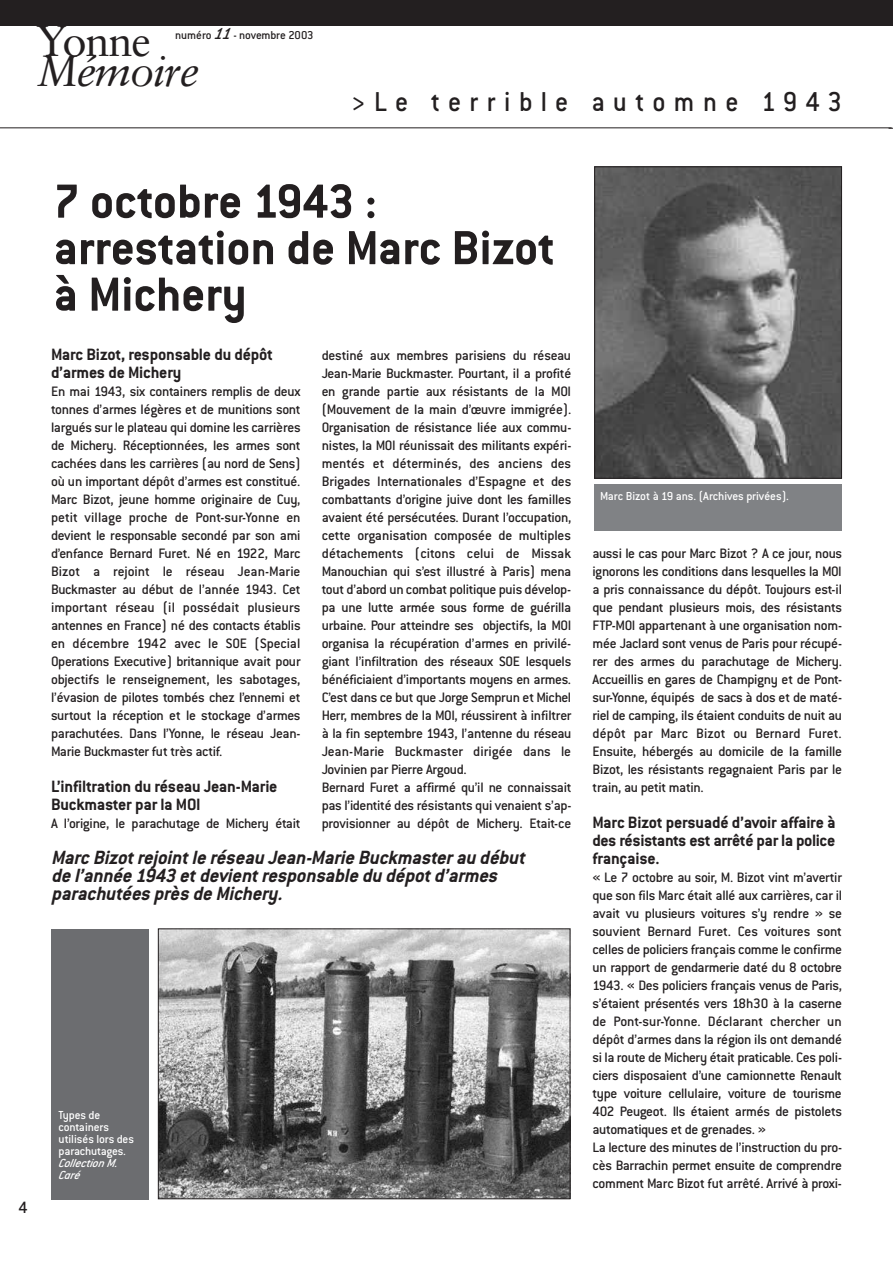
<style>
.page{position:relative;width:893px;height:1263px;background:#fff}
.page>*{position:absolute;margin:0;border:0;box-sizing:border-box;transform-origin:0 0}
.t1{font:700 52.5px/46.5px "Conduit ITC";color:#231f20}
.t2{font:italic 43.65px "Sabon";letter-spacing:-.03em;color:#231f20}
.t3{font:43.65px "Sabon";letter-spacing:-.03em;color:#231f20}
.t4{font:500 30px "Conduit ITC";letter-spacing:.285em;color:#231f20;scale:.95 1}
.t5{font:italic 700 21px/18px "Conduit ITC";color:#231f20}
.t6{font:700 18px/18px "Conduit ITC";letter-spacing:-.01em;color:#231f20}
.t7{font:500 18px "Conduit ITC";color:#231f20}
.t8{font:500 15px/18px "Conduit ITC";letter-spacing:-.02em;color:#231f20;text-align:justify}
.t9{font:500 12.75px/12px "Conduit ITC";letter-spacing:-.01em;color:#fff}
.t10{font:italic 500 12.75px/12px "Conduit ITC";letter-spacing:-.015em;color:#fff}
.t11{font:500 12.6px "Conduit ITC";letter-spacing:-.01em;color:#231f20}
.s1{font-style:italic;font-size:17.55px}
</style>
<div class="page">
<hr style="left:0;top:127px;width:892px;height:1px;background:#231f20">
<div style="left:0;top:0;width:893px;height:26px;background:#231f20"></div>
<div style="left:51px;top:929px;width:98px;height:270px;background:#6c6d70"></div>
<img style="left:160px;top:930px;width:408px;height:267px">
<div style="left:158px;top:928px;width:412px;height:271px;border:1px solid #231f20"></div>
<img style="left:596px;top:168px;width:244px;height:309px">
<div style="left:594px;top:166px;width:248px;height:313px;border:1px solid #231f20"></div>
<div style="left:594px;top:484px;width:248px;height:46px;background:#808285"></div>
<h2 class="t3" style="left:36px;top:23px;width:116px">Yonne</h2>
<h2 class="t2" style="left:37px;top:53px;width:164px">Mémoire</h2>
<p class="t11" style="left:175px;top:31px;width:140px">numéro <span class="s1">11</span>- novembre 2003</p>
<h3 class="t4" style="left:351px;top:92px;width:519px">&gt;Le terrible automne 1943</h3>
<p class="t7" style="left:19px;top:1201px;width:11px">4</p>
<h1 class="t1" style="left:53px;top:184px;width:503px">7 octobre 1943 : arrestation de Marc Bizot à Michery</h1>
<p class="t6" style="left:51px;top:347px;width:224px">Marc Bizot, responsable du dépôt d’armes de Michery</p>
<p class="t8" style="left:51px;top:384px;width:251px">En mai 1943, six containers remplis de deux tonnes d’armes légères et de munitions sont largués sur le plateau qui domine les carrières de Michery. Réceptionnées, les armes sont cachées dans les carrières (au nord de Sens) où un important dépôt d’armes est constitué.<br>Marc Bizot, jeune homme originaire de Cuy, petit village proche de Pont-sur-Yonne en devient le responsable secondé par son ami d’enfance Bernard Furet. Né en 1922, Marc Bizot a rejoint le réseau Jean-Marie Buckmaster au début de l’année 1943. Cet important réseau (il possédait plusieurs antennes en France) né des contacts établis en décembre 1942 avec le SOE (Special Operations Executive) britannique avait pour objectifs le renseignement, les sabotages, l’évasion de pilotes tombés chez l’ennemi et surtout la réception et le stockage d’armes parachutées. Dans l’Yonne, le réseau Jean-Marie Buckmaster fut très actif.</p>
<p class="t6" style="left:51px;top:779px;width:228px">L’infiltration du réseau Jean-Marie<br>Buckmaster par la MOI</p>
<p class="t8" style="left:51px;top:816px;width:251px">A l’origine, le parachutage de Michery était</p>
<p class="t8" style="left:322px;top:348px;width:251px;text-align:left">destiné aux membres parisiens du réseau Jean-Marie Buckmaster. Pourtant, il a profité en grande partie aux résistants de la MOI (Mouvement de la main d’œuvre immigrée).<br>Organisation de résistance liée aux commu&shy;nistes, la MOI réunissait des militants expéri&shy;mentés et déterminés, des anciens des Brigades Internationales d’Espagne et des combattants d’origine juive dont les familles avaient été persécutées. Durant l’occupation, cette organisation composée de multiples détachements (citons celui de Missak Manouchian qui s’est illustré à Paris) mena tout d’abord un combat politique puis dévelop&shy;pa une lutte armée sous forme de guérilla urbaine. Pour atteindre ses objectifs, la MOI organisa la récupération d’armes en privilé&shy;giant l’infiltration des réseaux SOE lesquels bénéficiaient d’importants moyens en armes.<br>C’est dans ce but que Jorge Semprun et Michel Herr, membres de la MOI, réussirent à infiltrer à la fin septembre 1943, l’antenne du réseau Jean-Marie Buckmaster dirigée dans le Jovinien par Pierre Argoud.<br>Bernard Furet a affirmé qu’il ne connaissait pas l’identité des résistants qui venaient s’ap&shy;provisionner au dépôt de Michery. Etait-ce</p>
<h3 class="t5" style="left:51px;top:851px;width:479px">Marc Bizotrejointle réseau Jean-Marie Buckmasterau début de l’année 1943 etdevientresponsable du dépotd’armes parachutées près de Michery.</h3>
<p class="t9" style="left:59px;top:1110px;width:77px">Types de containers utilisés lors des parachutages.</p>
<p class="t10" style="left:59px;top:1158px;width:63px">Collection M.<br>Caré</p>
<p class="t9" style="left:600px;top:491px;width:190px">Marc Bizot à 19 ans. (Archives privées).</p>
<p class="t8" style="left:592px;top:546px;width:251px">aussi le cas pour Marc Bizot ? A ce jour, nous ignorons les conditions dans lesquelles la MOI a pris connaissance du dépôt. Toujours est-il que pendant plusieurs mois, des résistants FTP-MOI appartenant à une organisation nom&shy;mée Jaclard sont venus de Paris pour récupé&shy;rer des armes du parachutage de Michery.<br>Accueillis en gares de Champigny et de Pont&shy;sur-Yonne, équipés de sacs à dos et de maté&shy;riel de camping, ils étaient conduits de nuit au dépôt par Marc Bizot ou Bernard Furet.<br>Ensuite, hébergés au domicile de la famille Bizot, les résistants regagnaient Paris par le train, au petit matin.</p>
<p class="t6" style="left:592px;top:815px;width:245px;text-align:justify">Marc Bizot persuadé d’avoir affaire à des résistants est arrêté par la police française.</p>
<p class="t8" style="left:592px;top:870px;width:251px;text-align:left">« Le 7 octobre au soir, M. Bizot vint m’avertir que son fils Marc était allé aux carrières, car il avait vu plusieurs voitures s’y rendre » se souvient Bernard Furet. Ces voitures sont celles de policiers français comme le confirme un rapport de gendarmerie daté du 8 octobre 1943. « Des policiers français venus de Paris, s’étaient présentés vers 18h30 à la caserne de Pont-sur-Yonne. Déclarant chercher un dépôt d’armes dans la région ils ont demandé si la route de Michery était praticable. Ces poli&shy;ciers disposaient d’une camionnette Renault type voiture cellulaire, voiture de tourisme 402 Peugeot. Ils étaient armés de pistolets automatiques et de grenades. »<br>La lecture des minutes de l’instruction du pro&shy;cès Barrachin permet ensuite de comprendre comment Marc Bizot fut arrêté. Arrivé à proxi-</p>
</div>
